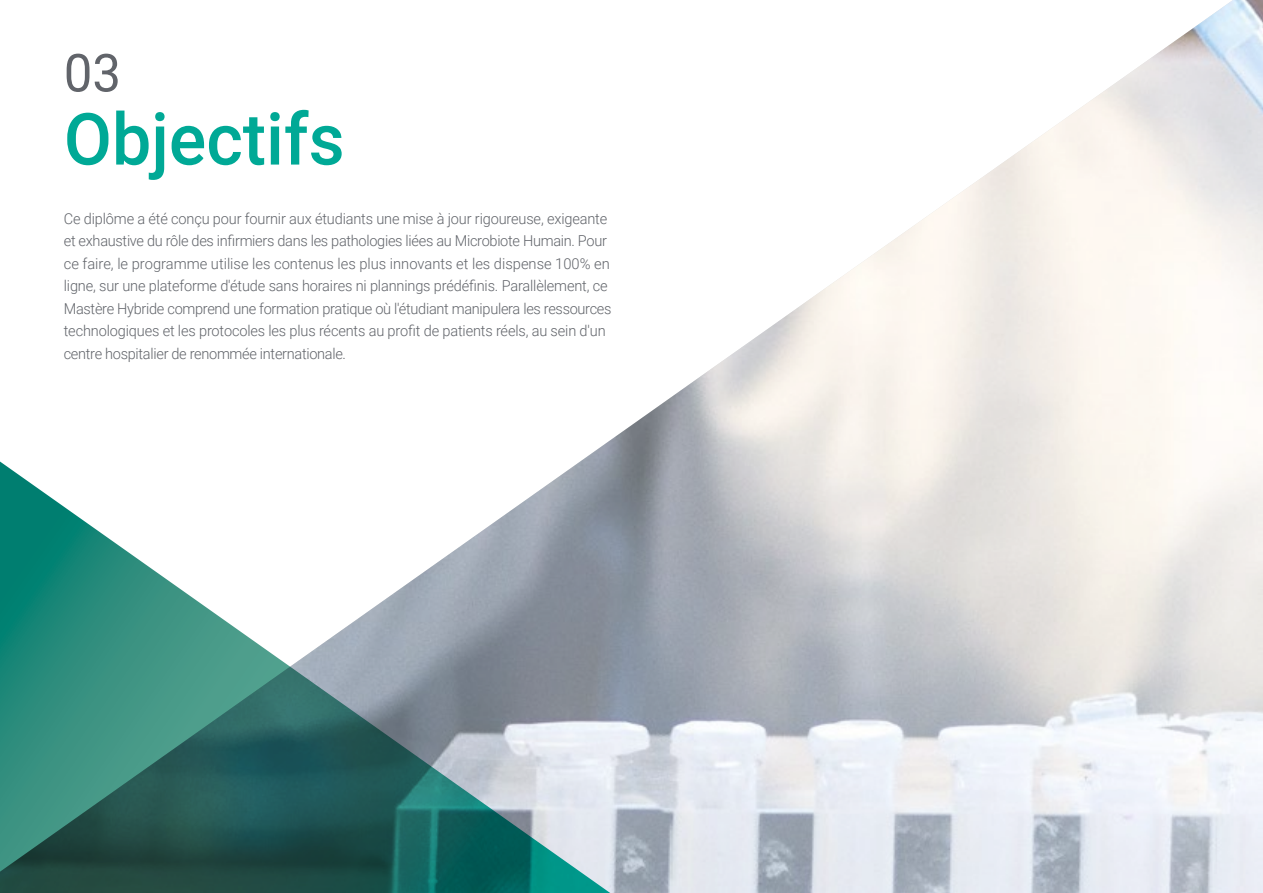
<style>
.page{position:relative;width:1263px;height:893px;background:#fff}
.page>*{position:absolute;margin:0;border:0;box-sizing:border-box;transform-origin:0 0}
.t1{font:500 72px "Roboto";color:#00a996}
.t2{font:52.5px "Roboto";color:#61646a}
.t3{font:300 15px/22.5px "Roboto";letter-spacing:-.01em;color:#61646a}
</style>
<div class="page">
<img style="left:602px;top:0;width:661px;height:893px">
<svg style="left:0;top:446px;width:640px;height:447px"></svg>
<h2 class="t2" style="left:64px;top:36px;width:59px">03</h2>
<h1 class="t1" style="left:64px;top:89px;width:282px">Objectifs</h1>
<p class="t3" style="left:64px;top:207px;width:549px">Ce diplôme a été conçu pour fournir aux étudiants une mise à jour rigoureuse, exigeante et exhaustive du rôle des infirmiers dans les pathologies liées au Microbiote Humain. Pour ce faire, le programme utilise les contenus les plus innovants et les dispense 100% en ligne, sur une plateforme d'étude sans horaires ni plannings prédéfinis. Parallèlement, ce Mastère Hybride comprend une formation pratique où l'étudiant manipulera les ressources technologiques et les protocoles les plus récents au profit de patients réels, au sein d'un centre hospitalier de renommée internationale.</p>
</div>
